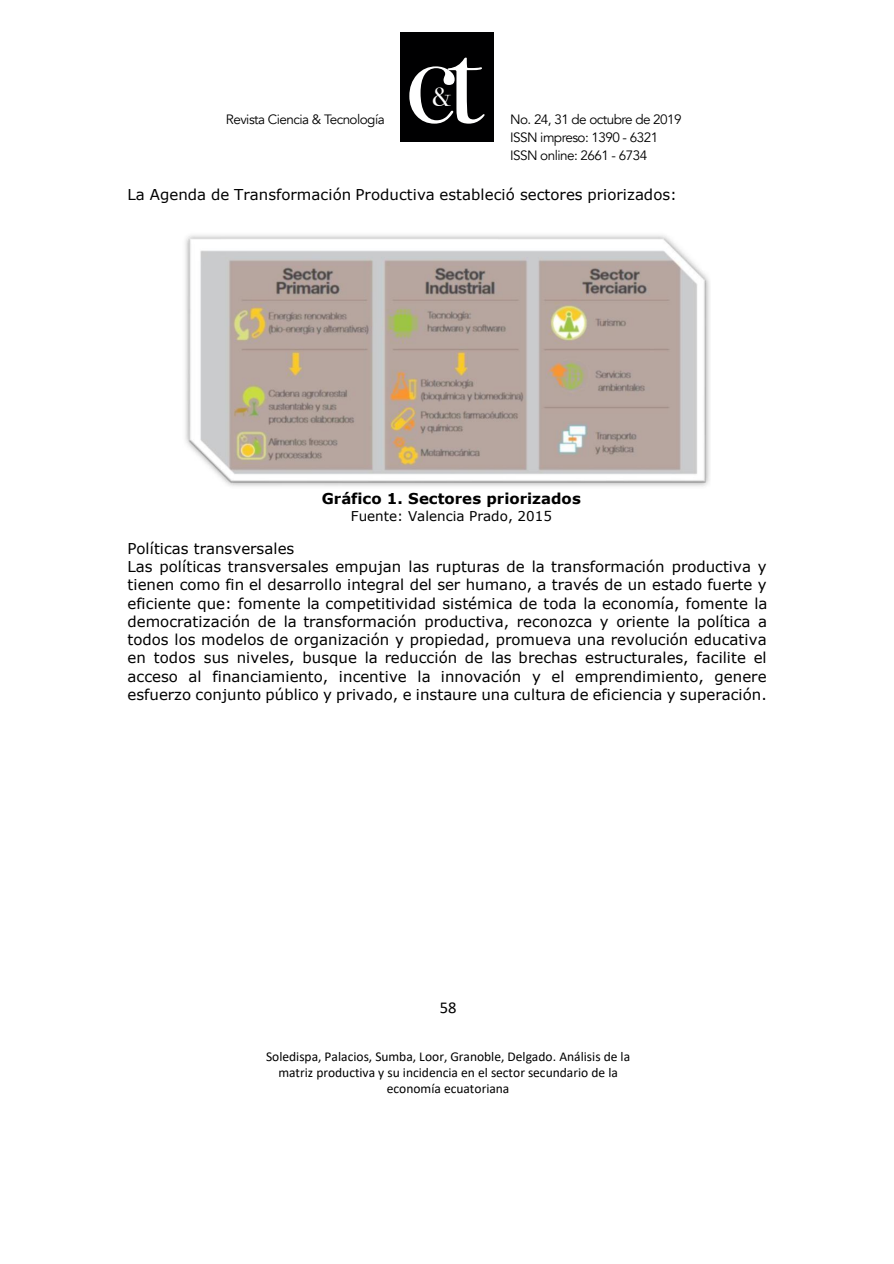
<style>
.page{position:relative;width:894px;height:1264px;background:#fff}
.page>*{position:absolute;margin:0;border:0;box-sizing:border-box;transform-origin:0 0}
.t1{font:26.4px "Bodoni Svty Two OSITCTT";color:#fff}
.t2{font:16.5px "Calibri";color:#000}
.t3{font:15px/18.3px "Verdana";color:#000}
.t4{font:700 15px "Verdana";color:#000}
.t5{font:13.5px/16.4px "Calibri";color:#000;text-align:center}
.t6{font:13.5px/18px "Avenir";letter-spacing:-.04em;color:#000001}
.t7{font:13.5px "Verdana";color:#000}
</style>
<div class="page">
<img style="left:185px;top:235px;width:525px;height:252px">
<div style="left:400px;top:33px;width:93px;height:109px;background:#000001"></div>
<svg style="left:409px;top:58px;width:75px;height:66px"></svg>
<p class="t6" style="left:226px;top:111px;width:160px">Revista Ciencia &amp; Tecnología</p>
<h1 class="t1" style="left:432px;top:81px;width:21px">&amp;</h1>
<p class="t6" style="left:510px;top:111px;width:173px">No. 24, 31 de octubre de 2019</p>
<p class="t6" style="left:510px;top:129px;width:149px">ISSN impreso: 1390 - 6321<br>ISSN online: 2661 - 6734</p>
<p class="t3" style="left:127px;top:185px;width:551px">La Agenda de Transformación Productiva estableció sectores priorizados:</p>
<p class="t4" style="left:322px;top:487px;width:260px">Gráfico 1. Sectores priorizados</p>
<p class="t7" style="left:351px;top:506px;width:202px">Fuente: Valencia Prado, 2015</p>
<p class="t3" style="left:127px;top:539px;width:641px">Políticas transversales<br>Las políticas transversales empujan las rupturas de la transformación productiva y tienen como fin el desarrollo integral del ser humano, a través de un estado fuerte y eficiente que: fomente la competitividad sistémica de toda la economía, fomente la democratización de la transformación productiva, reconozca y oriente la política a todos los modelos de organización y propiedad, promueva una revolución educativa en todos sus niveles, busque la reducción de las brechas estructurales, facilite el acceso al financiamiento, incentive la innovación y el emprendimiento, genere esfuerzo conjunto público y privado, e instaure una cultura de eficiencia y superación.</p>
<p class="t2" style="left:439px;top:995px;width:18px">58</p>
<p class="t5" style="left:266px;top:1047px;width:365px">Soledispa, Palacios, Sumba, Loor, Granoble, Delgado. Análisis de la matriz productiva y su incidencia en el sector secundario de la economía ecuatoriana</p>
</div>
